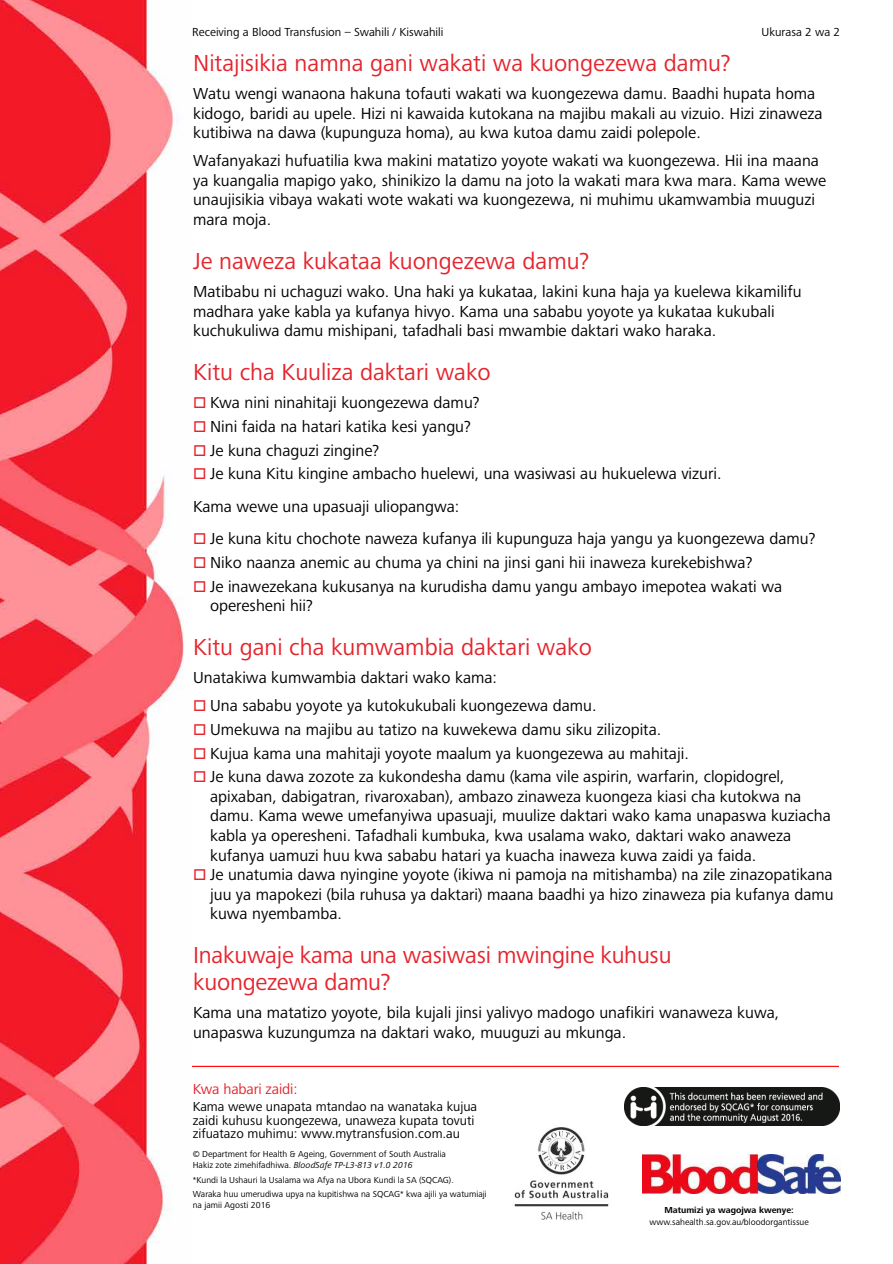
<style>
.page{position:relative;width:893px;height:1264px;background:#fff}
.page>*{position:absolute;margin:0;border:0;box-sizing:border-box;transform-origin:0 0}
.t1{font:24px/27px "Frutiger Next LTW1 G";color:#e5242d}
.t2{font:16.5px/19.5px "Frutiger Next LTW1 G";color:#000}
.t3{font:15px "Frutiger Next LTW1 G";letter-spacing:-.01em;color:#e5242d}
.t4{font:13.5px/13.5px "Frutiger Next LTW1 G";color:#000}
.t5{font:12px "Frutiger Next LTW1 G";color:#000}
.t6{font:9px/10.5px "Frutiger Next LTW1 G";color:#000}
.t7{font:700 9px "Frutiger Next LTW1 G";color:#000}
.s1{color:#e5242d}
.s2{font-style:italic}
</style>
<div class="page">
<img style="left:642px;top:1154px;width:199px;height:38px">
<img style="left:514px;top:1127px;width:95px;height:93px">
<img style="left:624px;top:1087px;width:215px;height:38px">
<hr style="left:192px;top:1065px;width:647px;height:1px;background:#f00">
<img style="left:0;top:0;width:184px;height:1263px">
<p class="t5" style="left:192px;top:25px;width:253px">Receiving a Blood Transfusion – Swahili / Kiswahili</p>
<p class="t5" style="left:762px;top:25px;width:80px">Ukurasa 2 wa 2</p>
<h1 class="t1" style="left:193px;top:51px;width:539px">Nitajisikia namna gani wakati wa kuongezewa damu?</h1>
<p class="t2" style="left:193px;top:85px;width:631px">Watu wengi wanaona hakuna tofauti wakati wa kuongezewa damu. Baadhi hupata homa kidogo, baridi au upele. Hizi ni kawaida kutokana na majibu makali au vizuio. Hizi zinaweza kutibiwa na dawa (kupunguza homa), au kwa kutoa damu zaidi polepole.</p>
<p class="t2" style="left:193px;top:152px;width:635px">Wafanyakazi hufuatilia kwa makini matatizo yoyote wakati wa kuongezewa. Hii ina maana ya kuangalia mapigo yako, shinikizo la damu na joto la wakati mara kwa mara. Kama wewe unaujisikia vibaya wakati wote wakati wa kuongezewa, ni muhimu ukamwambia muuguzi mara moja.</p>
<h1 class="t1" style="left:193px;top:248px;width:398px">Je naweza kukataa kuongezewa damu?</h1>
<p class="t2" style="left:193px;top:282px;width:610px">Matibabu ni uchaguzi wako. Una haki ya kukataa, lakini kuna haja ya kuelewa kikamilifu madhara yake kabla ya kufanya hivyo. Kama una sababu yoyote ya kukataa kukubali kuchukuliwa damu mishipani, tafadhali basi mwambie daktari wako haraka.</p>
<h1 class="t1" style="left:193px;top:359px;width:299px">Kitu cha Kuuliza daktari wako</h1>
<p class="t2" style="left:193px;top:393px;width:288px"><span class="s1">□</span> Kwa nini ninahitaji kuongezewa damu?</p>
<p class="t2" style="left:193px;top:417px;width:279px"><span class="s1">□</span> Nini faida na hatari katika kesi yangu?</p>
<p class="t2" style="left:193px;top:441px;width:188px"><span class="s1">□</span> Je kuna chaguzi zingine?</p>
<p class="t2" style="left:193px;top:458px;width:530px;line-height:32.2px"><span class="s1">□</span> Je kuna Kitu kingine ambacho huelewi, una wasiwasi au hukuelewa vizuri.<br>Kama wewe una upasuaji uliopangwa:</p>
<p class="t2" style="left:193px;top:529px;width:624px"><span class="s1">□</span> Je kuna kitu chochote naweza kufanya ili kupunguza haja yangu ya kuongezewa damu?</p>
<p class="t2" style="left:193px;top:553px;width:561px"><span class="s1">□</span> Niko naanza anemic au chuma ya chini na jinsi gani hii inaweza kurekebishwa?</p>
<p class="t2" style="left:210px;top:576px;width:574px;text-indent:-17px"><span class="s1">□</span> Je inawezekana kukusanya na kurudisha damu yangu ambayo imepotea wakati wa operesheni hii?</p>
<h1 class="t1" style="left:193px;top:634px;width:400px">Kitu gani cha kumwambia daktari wako</h1>
<p class="t2" style="left:193px;top:668px;width:305px">Unatakiwa kumwambia daktari wako kama:</p>
<p class="t2" style="left:193px;top:696px;width:405px"><span class="s1">□</span> Una sababu yoyote ya kutokukubali kuongezewa damu.</p>
<p class="t2" style="left:193px;top:720px;width:470px"><span class="s1">□</span> Umekuwa na majibu au tatizo na kuwekewa damu siku zilizopita.</p>
<p class="t2" style="left:193px;top:743px;width:497px"><span class="s1">□</span> Kujua kama una mahitaji yoyote maalum ya kuongezewa au mahitaji.</p>
<p class="t2" style="left:210px;top:767px;width:622px;text-indent:-17px"><span class="s1">□</span> Je kuna dawa zozote za kukondesha damu (kama vile aspirin, warfarin, clopidogrel, apixaban, dabigatran, rivaroxaban), ambazo zinaweza kuongeza kiasi cha kutokwa na damu. Kama wewe umefanyiwa upasuaji, muulize daktari wako kama unapaswa kuziacha kabla ya operesheni. Tafadhali kumbuka, kwa usalama wako, daktari wako anaweza kufanya uamuzi huu kwa sababu hatari ya kuacha inaweza kuwa zaidi ya faida.</p>
<p class="t2" style="left:210px;top:865px;width:625px;text-align:justify;text-indent:-17px"><span class="s1">□</span> Je unatumia dawa nyingine yoyote (ikiwa ni pamoja na mitishamba) na zile zinazopatikana juu ya mapokezi (bila ruhusa ya daktari) maana baadhi ya hizo zinaweza pia kufanya damu kuwa nyembamba.</p>
<h1 class="t1" style="left:193px;top:942px;width:480px">Inakuwaje kama una wasiwasi mwingine kuhusu kuongezewa damu?</h1>
<p class="t2" style="left:193px;top:1003px;width:588px">Kama una matatizo yoyote, bila kujali jinsi yalivyo madogo unafikiri wanaweza kuwa, unapaswa kuzungumza na daktari wako, muuguzi au mkunga.</p>
<p class="t3" style="left:193px;top:1079px;width:106px">Kwa habari zaidi:</p>
<p class="t4" style="left:193px;top:1100px;width:286px">Kama wewe unapata mtandao na wanataka kujua zaidi kuhusu kuongezewa, unaweza kupata tovuti zifuatazo muhimu: www.mytransfusion.com.au</p>
<p class="t6" style="left:193px;top:1149px;width:255px">© Department for Health &amp; Ageing, Government of South Australia<br>Hakiz zote zimehifadhiwa. <span class="s2">BloodSafe TP-L3-813 v1.0 2016</span></p>
<p class="t6" style="left:193px;top:1172px;width:296px;line-height:14.7px">*Kundi la Ushauri la Usalama wa Afya na Ubora Kundi la SA (SQCAG).<br>Waraka huu umerudiwa upya na kupitishwa na SQCAG* kwa ajili ya watumiaji</p>
<p class="t6" style="left:193px;top:1199px;width:79px">na jamii Agosti 2016</p>
<p class="t7" style="left:664px;top:1204px;width:131px">Matumizi ya wagojwa kwenye:</p>
<p class="t6" style="left:650px;top:1216px;width:161px">www.sahealth.sa.gov.au/bloodorgantissue</p>
</div>
